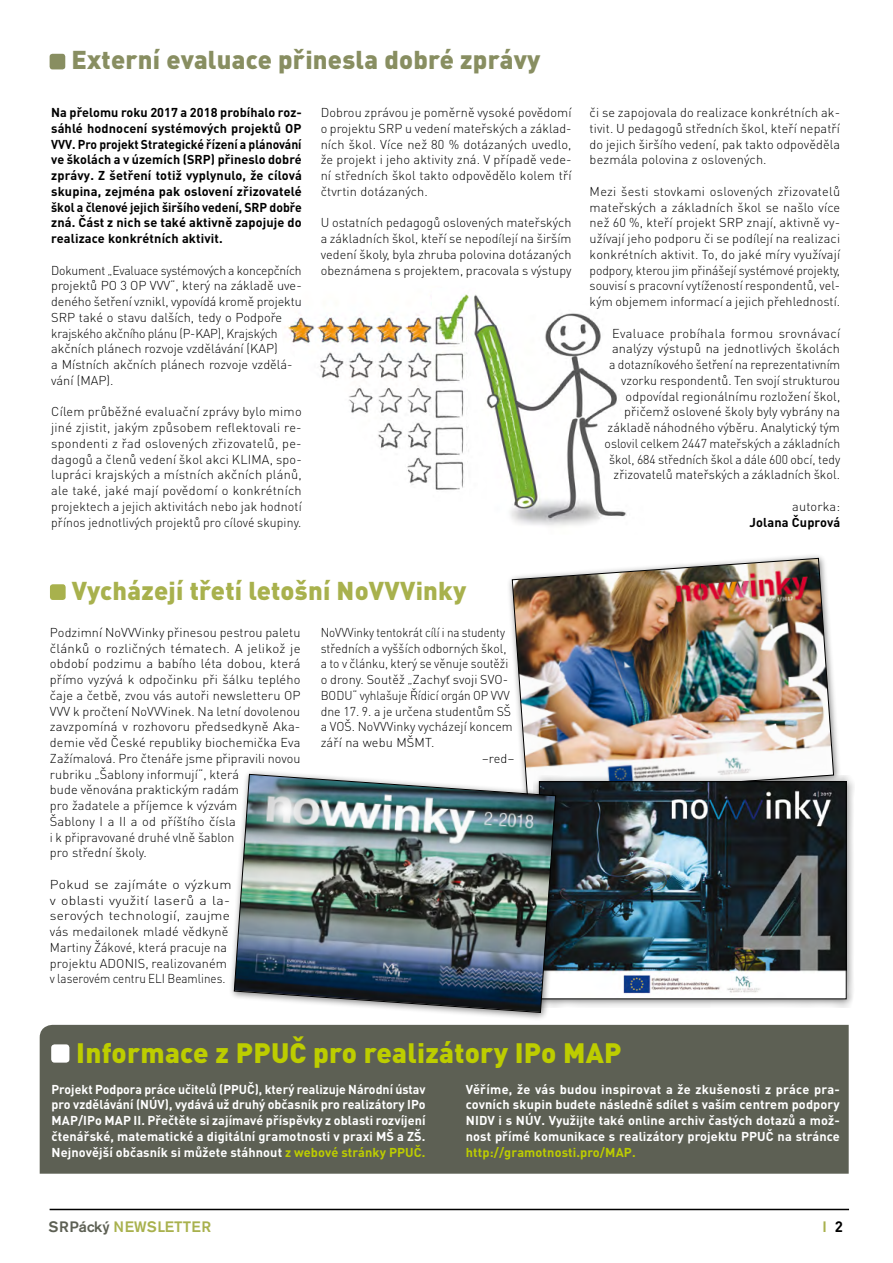
<style>
.page{position:relative;width:893px;height:1263px;background:#fff}
.page>*{position:absolute;margin:0;border:0;box-sizing:border-box;transform-origin:0 0}
.t1{font:900 27.75px "DIN Pro";letter-spacing:.01em;color:#bdcd00}
.t2{font:900 25.5px "DIN Pro";letter-spacing:.01em;color:#888e61}
.t3{font:900 25.5px "DIN Pro";letter-spacing:.01em;color:#a8b14d}
.t4{font:500 15px "Akzidenz Grotesk BECE";color:#a8b14d}
.t5{font:300 12.75px/15.8px "DIN Pro";letter-spacing:.005em;color:#000;text-align:justify}
.t6{font:700 12.75px/15.8px "DIN Pro";letter-spacing:.01em;color:#fff;text-align:justify}
.t7{font:700 12.75px/15.8px "DIN Pro";letter-spacing:.01em;color:#000;text-align:justify}
.t8{font:300 12.75px/15.8px "DIN Pro";letter-spacing:.005em;color:#000;scale:.95 1}
.t9{font:300 12.75px/15.8px "DIN Pro";letter-spacing:.005em;color:#000;scale:1.08 1}
.t10{font:300 12.75px "DIN Pro";letter-spacing:.005em;color:#000;scale:.91 1}
.t11{font:300 12.75px "DIN Pro";letter-spacing:.005em;color:#000;scale:.94 1}
.t12{font:300 12.75px "DIN Pro";letter-spacing:.005em;color:#000;scale:.93 1}
.t13{font:300 12.75px "DIN Pro";letter-spacing:.005em;color:#000;scale:.96 1}
.t14{font:700 12.75px "DIN Pro";letter-spacing:.01em;color:#bdcd00}
.s1{color:#bdcd00}
.s2{color:#5d6054}
.s3{font-family:"DIN Pro";font-weight:700;color:#000}
</style>
<div class="page">
<div style="left:40px;top:1025px;width:809px;height:149px;background:#5d6054"></div>
<hr style="left:50px;top:1209px;width:799px;height:1px;background:#000">
<img style="left:284px;top:314px;width:148px;height:171px">
<div style="left:51px;top:1044px;width:18px;height:18px;background:#fff;border-radius:3px"></div>
<div style="left:50px;top:54px;width:15px;height:15px;background:#888e61;border-radius:3px"></div>
<div style="left:50px;top:584px;width:16px;height:16px;background:#a8b14d;border-radius:3px"></div>
<div style="left:507px;top:553px;width:335px;height:252px;background:#000;opacity:.51"></div>
<img style="left:511px;top:557px;width:323px;height:218px">
<div style="left:533px;top:775px;width:322px;height:233px;background:#000;opacity:.51"></div>
<img style="left:564px;top:783px;width:281px;height:214px">
<div style="left:539px;top:781px;width:308px;height:218px;border:1px solid #000"></div>
<div style="left:229px;top:769px;width:335px;height:252px;background:#000;opacity:.51"></div>
<img style="left:233px;top:773px;width:323px;height:240px">
<img style="left:476px;top:295px;width:151px;height:231px">
<img style="left:435px;top:294px;width:41px;height:196px">
<h2 class="t2" style="left:71px;top:43px;width:470px">Externí evaluace přinesla dobré zprávy</h2>
<p class="t7" style="left:51px;top:104px;width:252px">Na přelomu roku 2017 a 2018 probíhalo roz&shy;sáhlé hodnocení systémových projektů OP VVV. Pro projekt Strategické řízení a plánování ve školách a v územích (SRP) přineslo dobré zprávy. Z šetření totiž vyplynulo, že cílová skupina, zejména pak oslovení zřizovatelé škol a členové jejich širšího vedení, SRP dobře zná. Část z nich se také aktivně zapojuje do realizace konkrétních aktivit.</p>
<p class="t8" style="left:51px;top:261px;width:265px">Dokument „Evaluace systémových a koncepčních projektů PO 3 OP VVV“, který na základě uve&shy;deného šetření vznikl, vypovídá kromě projektu SRP také o stavu dalších, tedy o Podpoře krajského akčního plánu (P-KAP), Krajských akčních plánech rozvoje vzdělávání (KAP)<br>a Místních akčních plánech rozvoje vzdělá&shy;vání (MAP).</p>
<p class="t5" style="left:51px;top:403px;width:252px">Cílem průběžné evaluační zprávy bylo mimo jiné zjistit, jakým způsobem reflektovali re&shy;spondenti z řad oslovených zřizovatelů, pe&shy;dagogů a členů vedení škol akci KLIMA, spo&shy;lupráci krajských a místních akčních plánů, ale také, jaké mají povědomí o konkrétních projektech a jejich aktivitách nebo jak hodnotí přínos jednotlivých projektů pro cílové skupiny.</p>
<p class="t5" style="left:321px;top:104px;width:252px">Dobrou zprávou je poměrně vysoké povědomí o projektu SRP u vedení mateřských a základ&shy;ních škol. Více než 80 % dotázaných uvedlo, že projekt i jeho aktivity zná. V případě vede&shy;ní středních škol takto odpovědělo kolem tří čtvrtin dotázaných.</p>
<p class="t5" style="left:321px;top:214px;width:252px">U ostatních pedagogů oslovených mateřských a základních škol, kteří se nepodílejí na širším vedení školy, byla zhruba polovina dotázaných obeznámena s projektem, pracovala s výstupy</p>
<p class="t5" style="left:590px;top:104px;width:252px">či se zapojovala do realizace konkrétních ak&shy;tivit. U pedagogů středních škol, kteří nepatří do jejich širšího vedení, pak takto odpověděla bezmála polovina z oslovených.</p>
<p class="t5" style="left:590px;top:183px;width:252px">Mezi šesti stovkami oslovených zřizovatelů mateřských a základních škol se našlo více než 60 %, kteří projekt SRP znají, aktivně vy&shy;užívají jeho podporu či se podílejí na realizaci konkrétních aktivit. To, do jaké míry využívají podpory, kterou jim přinášejí systémové projekty, souvisí s pracovní vytížeností respondentů, vel&shy;kým objemem informací a jejich přehledností.</p>
<p class="t5" style="left:605px;top:324px;width:237px;text-align:right">Evaluace probíhala formou srovnávací analýzy výstupů na jednotlivých školách a dotazníkového šetření na reprezentativním vzorku respondentů. Ten svojí strukturou odpovídal regionálnímu rozložení škol, přičemž oslovené školy byly vybrány na základě náhodného výběru. Analytický tým oslovil celkem 2447 mateřských a základních škol, 684 středních škol a dále 600 obcí, tedy zřizovatelů mateřských a základních škol.</p>
<p class="t5" style="left:792px;top:498px;width:49px">autorka:</p>
<p class="t7" style="left:749px;top:513px;width:92px">Jolana Čuprová</p>
<h2 class="t3" style="left:72px;top:573px;width:396px">Vycházejí třetí letošní NoVVVinky</h2>
<p class="t5" style="left:50px;top:624px;width:252px;text-align:left">Podzimní NoVVVinky přinesou pestrou paletu článků o rozličných tématech. A jelikož je období podzimu a babího léta dobou, která přímo vyzývá k odpočinku při šálku teplého čaje a četbě, zvou vás autoři newsletteru OP VVV k pročtení NoVVVinek. Na letní dovolenou zavzpomíná v rozhovoru předsedkyně Aka&shy;demie věd České republiky biochemička Eva Zažímalová. Pro čtenáře jsme připravili novou rubriku „Šablony informují“, která<br>bude věnována praktickým radám<br>pro žadatele a příjemce k výzvám<br>Šablony I a II a od příštího čísla<br>i k připravované druhé vlně šablon<br>pro střední školy.</p>
<p class="t9" style="left:50px;top:876px;width:170px">Pokud se zajímáte o výzkum v oblasti využití laserů a la&shy;serových technologií, zaujme vás medailonek mladé vědkyně<br>Martiny Žákové, která pracuje na projektu ADONIS, realizovaném v laserovém centru ELI Beamlines.</p>
<p class="t10" style="left:321px;top:623px;width:204px">NoVVVinky tentokrát cílí i na studenty</p>
<p class="t8" style="left:321px;top:639px;width:197px">středních a vyšších odborných škol,</p>
<p class="t11" style="left:321px;top:655px;width:201px">a to v článku, který se věnuje soutěži</p>
<p class="t5" style="left:321px;top:671px;width:189px">o drony. Soutěž „Zachyť svoji SVO-</p>
<p class="t12" style="left:321px;top:686px;width:205px">BODU“ vyhlašuje Řídicí orgán OP VVV</p>
<p class="t13" style="left:321px;top:702px;width:200px">dne 17. 9. a je určena studentům SŠ</p>
<p class="t5" style="left:321px;top:718px;width:194px">a VOŠ. NoVVVinky vycházejí koncem</p>
<p class="t5" style="left:321px;top:734px;width:115px">září na webu MŠMT.</p>
<p class="t5" style="left:482px;top:750px;width:33px">–red–</p>
<h1 class="t1" style="left:76px;top:1034px;width:547px">Informace z PPUČ pro realizátory IPo MAP</h1>
<p class="t6" style="left:52px;top:1080px;width:376px">Projekt Podpora práce učitelů (PPUČ), který realizuje Národní ústav pro vzdělávání (NÚV), vydává už druhý občasník pro realizátory IPo MAP/IPo MAP II. Přečtěte si zajímavé příspěvky z oblasti rozvíjení čtenářské, matematické a digitální gramotnosti v praxi MŠ a ZŠ.<br>Nejnovější občasník si můžete stáhnout <span class="s1">z webové stránky PPUČ.</span></p>
<p class="t6" style="left:466px;top:1080px;width:376px">Věříme, že vás budou inspirovat a že zkušenosti z práce pra&shy;covních skupin budete následně sdílet s vaším centrem podpory NIDV i s NÚV. Využijte také online archiv častých dotazů a mož&shy;nost přímé komunikace s realizátory projektu PPUČ na stránce</p>
<p class="t14" style="left:466px;top:1143px;width:171px">http://gramotnosti.pro/MAP.</p>
<p class="t4" style="left:49px;top:1218px;width:164px"><span class="s2">SRPácký</span> NEWSLETTER</p>
<p class="t4" style="left:822px;top:1218px;width:22px">I <span class="s3">2</span></p>
</div>
